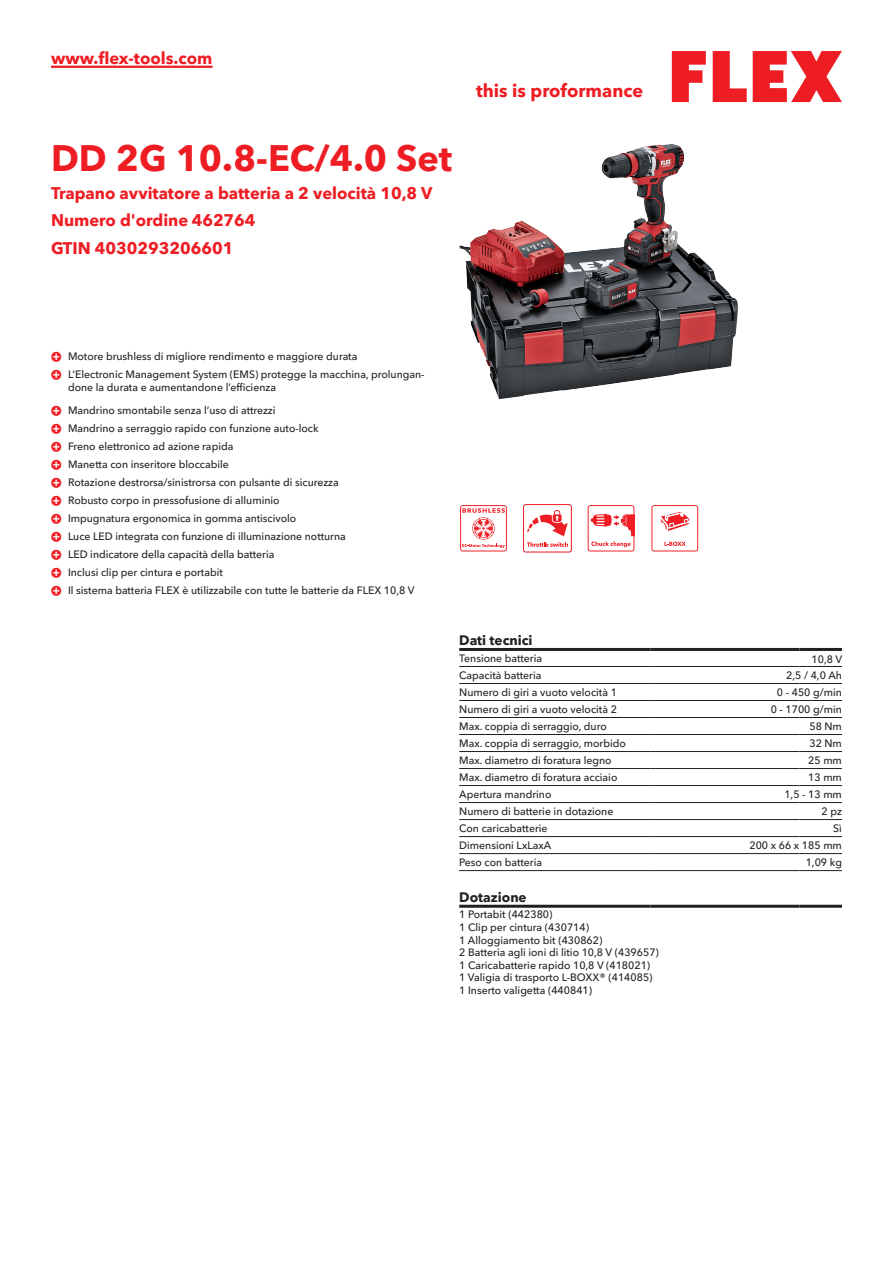
<style>
.page{position:relative;width:893px;height:1263px;background:#fff}
.page>*{position:absolute;margin:0;border:0;box-sizing:border-box;transform-origin:0 0}
.CB_AF_Product-name{font:700 36px "Avenir Next W1 G";color:#ee1d23}
.t1{font:700 18px "Avenir Next W1 G";color:#ee1d23}
.CB_AF_Product-short{font:700 16.5px "Avenir Next W1 G";color:#ee1d23}
.CB_AF_Order-number{font:700 16.5px "Avenir Next W1 G";color:#ee1d23}
.CB_AF_Table-headline{font:700 13.5px "Avenir Next W1 G";color:#231f20}
.CB_AF_Table-specific{font:500 10.5px/12.6px "Avenir Next W1 G";color:#231f20}
</style>
<div class="page">
<svg style="left:672px;top:51px;width:34px;height:51px"></svg>
<svg style="left:713px;top:51px;width:34px;height:51px"></svg>
<svg style="left:753px;top:51px;width:89px;height:51px"></svg>
<hr style="left:51px;top:66px;width:162px;height:2px;background:#ee1d23">
<img style="left:459px;top:144px;width:279px;height:255px">
<hr style="left:459px;top:666px;width:192px;height:1px;background:#231f20">
<hr style="left:651px;top:666px;width:148px;height:1px;background:#231f20">
<hr style="left:799px;top:666px;width:43px;height:1px;background:#231f20">
<hr style="left:459px;top:683px;width:192px;height:1px;background:#231f20">
<hr style="left:651px;top:683px;width:148px;height:1px;background:#231f20">
<hr style="left:799px;top:683px;width:43px;height:1px;background:#231f20">
<hr style="left:459px;top:700px;width:192px;height:1px;background:#231f20">
<hr style="left:651px;top:700px;width:148px;height:1px;background:#231f20">
<hr style="left:799px;top:700px;width:43px;height:1px;background:#231f20">
<hr style="left:459px;top:717px;width:192px;height:1px;background:#231f20">
<hr style="left:651px;top:717px;width:148px;height:1px;background:#231f20">
<hr style="left:799px;top:717px;width:43px;height:1px;background:#231f20">
<hr style="left:459px;top:734px;width:192px;height:1px;background:#231f20">
<hr style="left:651px;top:734px;width:148px;height:1px;background:#231f20">
<hr style="left:799px;top:734px;width:43px;height:1px;background:#231f20">
<hr style="left:459px;top:751px;width:192px;height:1px;background:#231f20">
<hr style="left:651px;top:751px;width:148px;height:1px;background:#231f20">
<hr style="left:799px;top:751px;width:43px;height:1px;background:#231f20">
<hr style="left:459px;top:768px;width:192px;height:1px;background:#231f20">
<hr style="left:651px;top:768px;width:148px;height:1px;background:#231f20">
<hr style="left:799px;top:768px;width:43px;height:1px;background:#231f20">
<hr style="left:459px;top:785px;width:192px;height:1px;background:#231f20">
<hr style="left:651px;top:785px;width:148px;height:1px;background:#231f20">
<hr style="left:799px;top:785px;width:43px;height:1px;background:#231f20">
<hr style="left:459px;top:802px;width:192px;height:1px;background:#231f20">
<hr style="left:651px;top:802px;width:148px;height:1px;background:#231f20">
<hr style="left:799px;top:802px;width:43px;height:1px;background:#231f20">
<hr style="left:459px;top:819px;width:192px;height:1px;background:#231f20">
<hr style="left:651px;top:819px;width:148px;height:1px;background:#231f20">
<hr style="left:799px;top:819px;width:43px;height:1px;background:#231f20">
<hr style="left:459px;top:836px;width:192px;height:1px;background:#231f20">
<hr style="left:651px;top:836px;width:148px;height:1px;background:#231f20">
<hr style="left:799px;top:836px;width:43px;height:1px;background:#231f20">
<hr style="left:459px;top:853px;width:192px;height:1px;background:#231f20">
<hr style="left:651px;top:853px;width:148px;height:1px;background:#231f20">
<hr style="left:799px;top:853px;width:43px;height:1px;background:#231f20">
<hr style="left:459px;top:870px;width:192px;height:1px;background:#231f20">
<hr style="left:651px;top:870px;width:148px;height:1px;background:#231f20">
<hr style="left:799px;top:870px;width:43px;height:1px;background:#231f20">
<hr style="left:459px;top:648px;width:192px;height:3px;background:#231f20">
<hr style="left:651px;top:648px;width:148px;height:3px;background:#231f20">
<hr style="left:799px;top:648px;width:43px;height:3px;background:#231f20">
<hr style="left:459px;top:905px;width:192px;height:3px;background:#231f20">
<hr style="left:651px;top:905px;width:148px;height:3px;background:#231f20">
<hr style="left:799px;top:905px;width:43px;height:3px;background:#231f20">
<svg style="left:460px;top:505px;width:47px;height:46px"></svg>
<svg style="left:523px;top:504px;width:49px;height:48px"></svg>
<svg style="left:588px;top:505px;width:46px;height:46px"></svg>
<svg style="left:651px;top:505px;width:47px;height:46px"></svg>
<h3 class="CB_AF_Product-short" style="left:51px;top:45px;width:163px">www.flex-tools.com</h3>
<p class="CB_AF_Product-name" style="left:51px;top:130px;width:403px">DD 2G 10.8-EC/4.0 Set</p>
<p class="CB_AF_Product-short" style="left:51px;top:180px;width:383px">Trapano avvitatore a batteria a 2 velocità 10,8 V</p>
<p class="CB_AF_Order-number" style="left:51px;top:207px;width:206px">Numero d'ordine 462764</p>
<p class="CB_AF_Order-number" style="left:51px;top:235px;width:184px">GTIN 4030293206601</p>
<h2 class="t1" style="left:476px;top:77px;width:169px">this is proformance</h2>
<p class="CB_AF_Table-specific" style="left:68px;top:349px;width:291px">Motore brushless di migliore rendimento e maggiore durata</p>
<p class="CB_AF_Table-specific" style="left:68px;top:367px;width:358px">L’Electronic Management System (EMS) protegge la macchina, prolungan&shy;done la durata e aumentandone l’efficienza</p>
<p class="CB_AF_Table-specific" style="left:68px;top:403px;width:209px">Mandrino smontabile senza l’uso di attrezzi</p>
<p class="CB_AF_Table-specific" style="left:68px;top:421px;width:252px">Mandrino a serraggio rapido con funzione auto-lock</p>
<p class="CB_AF_Table-specific" style="left:68px;top:439px;width:167px">Freno elettronico ad azione rapida</p>
<p class="CB_AF_Table-specific" style="left:68px;top:457px;width:162px">Manetta con inseritore bloccabile</p>
<p class="CB_AF_Table-specific" style="left:68px;top:475px;width:272px">Rotazione destrorsa/sinistrorsa con pulsante di sicurezza</p>
<p class="CB_AF_Table-specific" style="left:68px;top:493px;width:213px">Robusto corpo in pressofusione di alluminio</p>
<p class="CB_AF_Table-specific" style="left:68px;top:511px;width:230px">Impugnatura ergonomica in gomma antiscivolo</p>
<p class="CB_AF_Table-specific" style="left:68px;top:529px;width:279px">Luce LED integrata con funzione di illuminazione notturna</p>
<p class="CB_AF_Table-specific" style="left:68px;top:547px;width:208px">LED indicatore della capacità della batteria</p>
<p class="CB_AF_Table-specific" style="left:68px;top:565px;width:156px">Inclusi clip per cintura e portabit</p>
<p class="CB_AF_Table-specific" style="left:68px;top:583px;width:348px">Il sistema batteria FLEX è utilizzabile con tutte le batterie da FLEX 10,8 V</p>
<p class="CB_AF_Table-headline" style="left:459px;top:630px;width:75px">Dati tecnici</p>
<p class="CB_AF_Table-specific" style="left:459px;top:651px;width:84px">Tensione batteria</p>
<p class="CB_AF_Table-specific" style="left:811px;top:652px;width:32px">10,8 V</p>
<p class="CB_AF_Table-specific" style="left:459px;top:668px;width:84px">Capacità batteria</p>
<p class="CB_AF_Table-specific" style="left:786px;top:668px;width:57px">2,5 / 4,0 Ah</p>
<p class="CB_AF_Table-specific" style="left:459px;top:685px;width:159px">Numero di giri a vuoto velocità 1</p>
<p class="CB_AF_Table-specific" style="left:777px;top:685px;width:66px">0 - 450 g/min</p>
<p class="CB_AF_Table-specific" style="left:459px;top:702px;width:159px">Numero di giri a vuoto velocità 2</p>
<p class="CB_AF_Table-specific" style="left:771px;top:702px;width:73px">0 - 1700 g/min</p>
<p class="CB_AF_Table-specific" style="left:459px;top:719px;width:149px">Max. coppia di serraggio, duro</p>
<p class="CB_AF_Table-specific" style="left:809px;top:719px;width:34px">58 Nm</p>
<p class="CB_AF_Table-specific" style="left:459px;top:736px;width:168px">Max. coppia di serraggio, morbido</p>
<p class="CB_AF_Table-specific" style="left:809px;top:736px;width:34px">32 Nm</p>
<p class="CB_AF_Table-specific" style="left:459px;top:753px;width:154px">Max. diametro di foratura legno</p>
<p class="CB_AF_Table-specific" style="left:808px;top:753px;width:35px">25 mm</p>
<p class="CB_AF_Table-specific" style="left:459px;top:770px;width:160px">Max. diametro di foratura acciaio</p>
<p class="CB_AF_Table-specific" style="left:808px;top:770px;width:35px">13 mm</p>
<p class="CB_AF_Table-specific" style="left:459px;top:787px;width:94px">Apertura mandrino</p>
<p class="CB_AF_Table-specific" style="left:784px;top:787px;width:59px">1,5 - 13 mm</p>
<p class="CB_AF_Table-specific" style="left:459px;top:804px;width:156px">Numero di batterie in dotazione</p>
<p class="CB_AF_Table-specific" style="left:822px;top:804px;width:22px">2 pz</p>
<p class="CB_AF_Table-specific" style="left:459px;top:821px;width:90px">Con caricabatterie</p>
<p class="CB_AF_Table-specific" style="left:833px;top:821px;width:10px">Sì</p>
<p class="CB_AF_Table-specific" style="left:459px;top:838px;width:94px">Dimensioni LxLaxA</p>
<p class="CB_AF_Table-specific" style="left:749px;top:838px;width:94px">200 x 66 x 185 mm</p>
<p class="CB_AF_Table-specific" style="left:459px;top:855px;width:84px">Peso con batteria</p>
<p class="CB_AF_Table-specific" style="left:806px;top:855px;width:38px">1,09 kg</p>
<p class="CB_AF_Table-headline" style="left:459px;top:886px;width:69px">Dotazione</p>
<p class="CB_AF_Table-specific" style="left:459px;top:907px;width:201px">1 Portabit (442380)<br>1 Clip per cintura (430714)<br>1 Alloggiamento bit (430862)<br>2 Batteria agli ioni di litio 10,8 V (439657)<br>1 Caricabatterie rapido 10,8 V (418021)<br>1 Valigia di trasporto L-BOXX® (414085)<br>1 Inserto valigetta (440841)</p>
</div>
